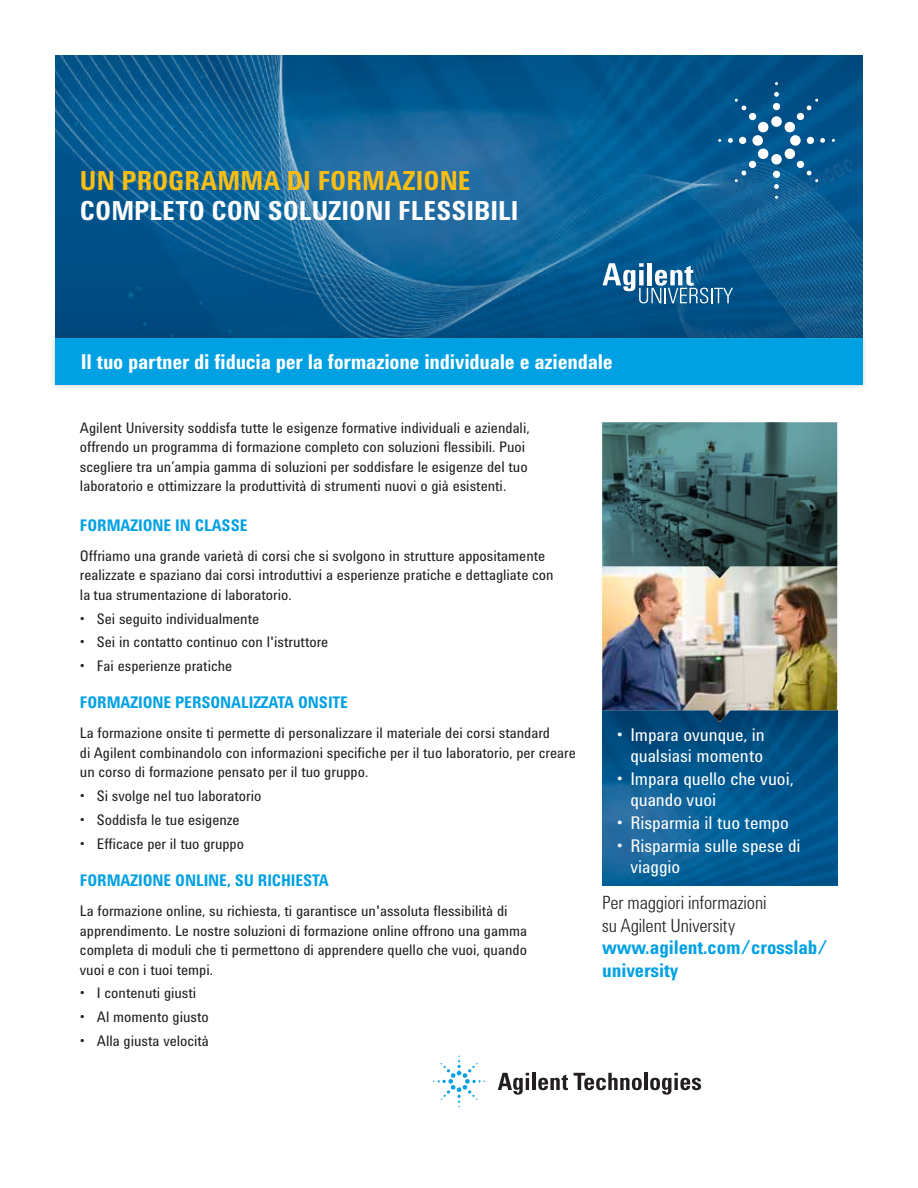
<style>
.page{position:relative;width:918px;height:1188px;background:#fff}
.page>*{position:absolute;margin:0;border:0;box-sizing:border-box;transform-origin:0 0}
.t1{font:700 27px "Agilent Condensed CFF";color:#fff}
.t2{font:700 27px "Agilent Condensed CFF";color:#fdbe12}
.t3{font:700 21px "Agilent Condensed CFF";letter-spacing:-.015em;color:#fff}
.t4{font:700 19.5px/22.5px "Agilent Condensed CFF";letter-spacing:-.005em;color:#00a1e3}
.t5{font:300 18.75px/22.5px "Agilent Condensed CFF";letter-spacing:-.005em;color:#231f20}
.t6{font:18px/21px "Agilent Condensed CFF";letter-spacing:-.005em;color:#fff}
.t7{font:700 16.5px "Agilent Condensed CFF";letter-spacing:-.005em;color:#00a1e3}
.t8{font:15px/19.5px "Agilent Condensed CFF";color:#231f20}
</style>
<div class="page">
<img style="left:55px;top:55px;width:808px;height:278px">
<div style="left:50px;top:333px;width:818px;height:58px;background:#231f20;opacity:.25"></div>
<div style="left:55px;top:339px;width:808px;height:46px;background:#00a1e3"></div>
<img style="left:602px;top:722px;width:235px;height:164px">
<svg style="left:498px;top:1073px;width:31px;height:22px"></svg>
<hr style="left:532px;top:1073px;width:4px;height:17px;background:#231f20">
<svg style="left:538px;top:1075px;width:30px;height:15px"></svg>
<svg style="left:574px;top:1073px;width:68px;height:17px"></svg>
<hr style="left:644px;top:1073px;width:4px;height:17px;background:#231f20">
<svg style="left:650px;top:1073px;width:51px;height:22px"></svg>
<svg style="left:433px;top:1056px;width:52px;height:51px"></svg>
<img style="left:656px;top:73px;width:196px;height:266px">
<svg style="left:728px;top:92px;width:97px;height:97px;background:#236c9d"></svg>
<svg style="left:602px;top:263px;width:131px;height:40px"></svg>
<img style="left:602px;top:422px;width:235px;height:300px">
<h1 class="t2" style="left:80px;top:160px;width:125px">UNPROGRAMMA</h1>
<h1 class="t2" style="left:287px;top:160px;width:60px">DI FORMAZIONE</h1>
<h1 class="t1" style="left:80px;top:190px;width:17px">COMPLETO</h1>
<h1 class="t1" style="left:212px;top:190px;width:17px">CON</h1>
<h1 class="t1" style="left:268px;top:190px;width:15px">SOLUZIONI</h1>
<h1 class="t1" style="left:398px;top:190px;width:26px">FLESSI</h1>
<h1 class="t1" style="left:474px;top:190px;width:26px">BILI</h1>
<h2 class="t3" style="left:81px;top:346px;width:534px">Il tuo partner di fiducia per la formazione individuale e aziendale</h2>
<p class="t8" style="left:80px;top:417px;width:451px">Agilent University soddisfa tutte le esigenze formative individuali e aziendali, offrendo un programma di formazione completo con soluzioni flessibili. Puoi scegliere tra un’ampia gamma di soluzioni per soddisfare le esigenze del tuo laboratorio e ottimizzare la produttività di strumenti nuovi o già esistenti.</p>
<p class="t7" style="left:80px;top:512px;width:169px">Formazione in classe</p>
<p class="t8" style="left:80px;top:545px;width:475px">Offriamo una grande varietà di corsi che si svolgono in strutture appositamente realizzate e spaziano dai corsi introduttivi a esperienze pratiche e dettagliate con la tua strumentazione di laboratorio.</p>
<p class="t8" style="left:80px;top:608px;width:181px">• Sei seguito individualmente</p>
<p class="t8" style="left:80px;top:632px;width:250px">• Sei in contatto continuo con l'istruttore</p>
<p class="t8" style="left:80px;top:656px;width:154px">• Fai esperienze pratiche</p>
<p class="t7" style="left:80px;top:690px;width:228px">Formazione personalizzata ONSITE</p>
<p class="t8" style="left:80px;top:723px;width:497px">La formazione onsite ti permette di personalizzare il materiale dei corsi standard<br>di Agilent combinandolo con informazioni specifiche per il tuo laboratorio, per creare un corso di formazione pensato per il tuo gruppo.</p>
<p class="t8" style="left:80px;top:786px;width:183px">• Si svolge nel tuo laboratorio</p>
<p class="t8" style="left:80px;top:809px;width:161px">• Soddisfa le tue esigenze</p>
<p class="t8" style="left:80px;top:833px;width:166px">• Efficace per il tuo gruppo</p>
<p class="t7" style="left:80px;top:868px;width:105px">Formazione ONLINE</p>
<p class="t7" style="left:227px;top:868px;width:103px">, su richiesta</p>
<p class="t8" style="left:80px;top:901px;width:449px">La formazione online, su richiesta, ti garantisce un'assoluta flessibilità di apprendimento. Le nostre soluzioni di formazione online offrono una gamma completa di moduli che ti permettono di apprendere quello che vuoi, quando vuoi e con i tuoi tempi.</p>
<p class="t8" style="left:80px;top:983px;width:118px">• I contenuti giusti</p>
<p class="t8" style="left:80px;top:1006px;width:130px">• Al momento giusto</p>
<p class="t8" style="left:80px;top:1030px;width:130px">• Alla giusta velocità</p>
<p class="t6" style="left:617px;top:723px;width:150px;text-align:right">• Impara ovunque, in qualsiasi momento</p>
<p class="t6" style="left:630px;top:767px;width:165px;text-indent:-14px">• Impara quello che vuoi, quando vuoi</p>
<p class="t6" style="left:617px;top:812px;width:174px">• Risparmia il tuo tempo</p>
<p class="t6" style="left:630px;top:835px;width:172px;text-indent:-14px">• Risparmia sulle spese di viaggio</p>
<p class="t5" style="left:602px;top:890px;width:166px">Per maggiori informazioni su Agilent University</p>
<h3 class="t4" style="left:602px;top:936px;width:227px">www.agilent.com/crosslab/ university</h3>
</div>
